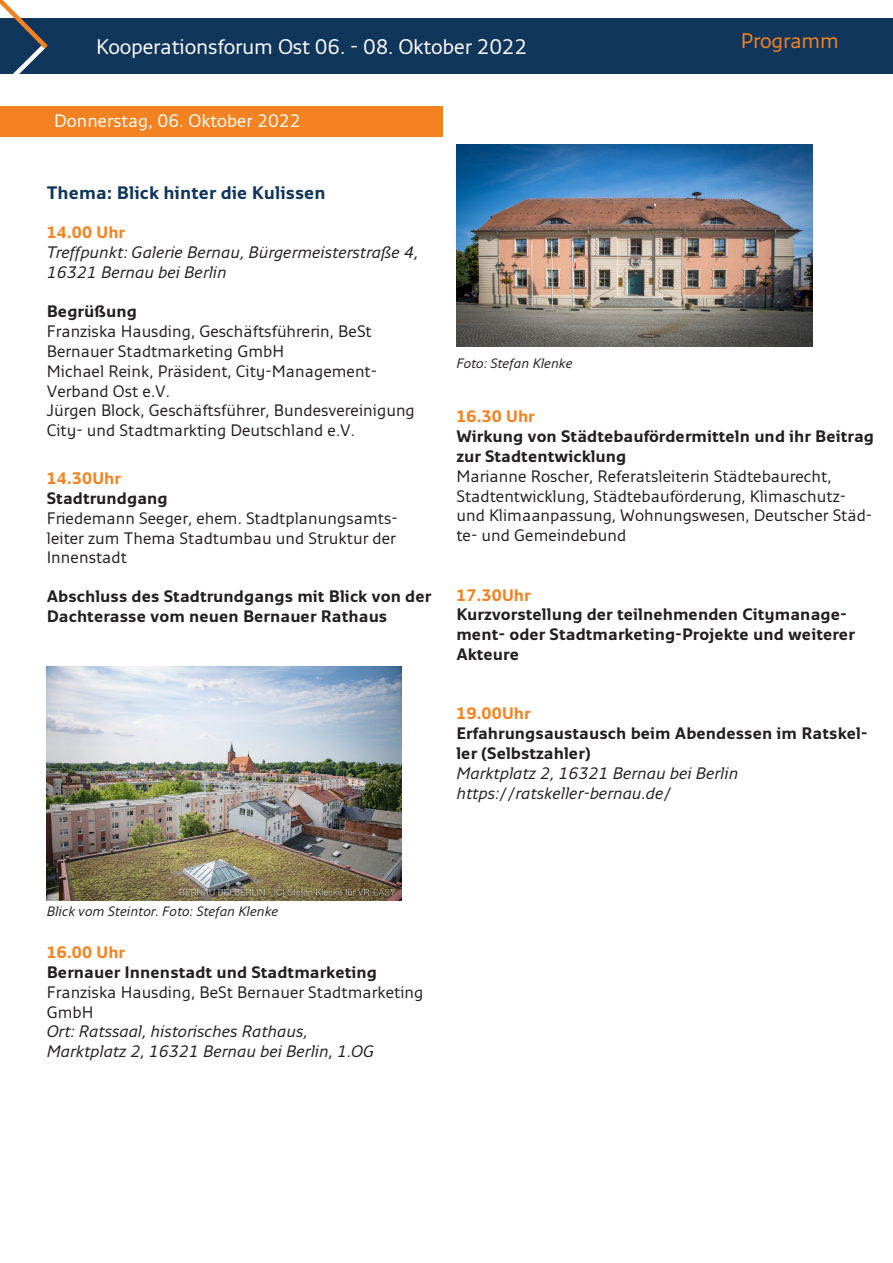
<style>
.page{position:relative;width:893px;height:1263px;background:#fff}
.page>*{position:absolute;margin:0;border:0;box-sizing:border-box;transform-origin:0 0}
.Überschrift_2{font:21px "Monitor";letter-spacing:-.01em;color:#fff}
.Überschrift_2-2{font:21px "Monitor";letter-spacing:-.01em;color:#f58220}
.t1{font:700 18px "Monitor";color:#11365c}
.t2{font:18px "Monitor";color:#fff}
.t3{font:16.5px/19.8px "Monitor";color:#231f20}
.t4{font:700 16.5px/19.8px "Monitor";color:#231f20}
.t5{font:italic 16.5px/19.8px "Monitor";color:#231f20}
.t6{font:700 16.5px "Monitor";color:#f58220}
.t7{font:italic 13.5px "Monitor";color:#231f20}
</style>
<div class="page">
<div style="left:0;top:106px;width:442px;height:31px;background:#f58220"></div>
<div style="left:0;top:18px;width:893px;height:56px;background:#11365c"></div>
<svg style="left:0;top:0;width:48px;height:74px"></svg>
<img style="left:456px;top:145px;width:357px;height:202px">
<img style="left:47px;top:667px;width:354px;height:234px">
<p class="Überschrift_2" style="left:96px;top:34px;width:433px">Kooperationsforum Ost 06. - 08. Oktober 2022</p>
<p class="t2" style="left:54px;top:110px;width:248px">Donnerstag, 06. Oktober 2022</p>
<p class="Überschrift_2-2" style="left:741px;top:27px;width:100px">Programm</p>
<p class="t1" style="left:47px;top:181px;width:281px">Thema: Blick hinter die Kulissen</p>
<p class="t6" style="left:47px;top:222px;width:80px">14.00 Uhr</p>
<p class="t5" style="left:47px;top:242px;width:373px">Treffpunkt: Galerie Bernau, Bürgermeisterstraße 4,<br>16321 Bernau bei Berlin</p>
<p class="t4" style="left:47px;top:301px;width:92px">Begrüßung</p>
<p class="t3" style="left:47px;top:321px;width:326px">Franziska Hausding, Geschäftsführerin, BeSt</p>
<p class="t3" style="left:47px;top:341px;width:239px">Bernauer Stadtmarketing GmbH</p>
<p class="t3" style="left:47px;top:360px;width:332px">Michael Reink, Präsident, City-Management-</p>
<p class="t3" style="left:47px;top:380px;width:125px">Verband Ost e.V.</p>
<p class="t3" style="left:47px;top:400px;width:370px">Jürgen Block, Geschäftsführer, Bundesvereinigung<br>City- und Stadtmarkting Deutschland e.V.</p>
<p class="t6" style="left:47px;top:468px;width:76px">14.30Uhr</p>
<p class="t4" style="left:47px;top:488px;width:122px">Stadtrundgang</p>
<p class="t3" style="left:47px;top:507px;width:352px;text-align:justify">Friedemann Seeger, ehem. Stadtplanungsamts&shy;leiter zum Thema Stadtumbau und Struktur der Innenstadt</p>
<p class="t4" style="left:47px;top:585px;width:386px">Abschluss des Stadtrundgangs mit Blick von der<br>Dachterasse vom neuen Bernauer Rathaus</p>
<p class="t7" style="left:456px;top:355px;width:118px">Foto: Stefan Klenke</p>
<p class="t6" style="left:456px;top:406px;width:80px">16.30 Uhr</p>
<p class="t4" style="left:456px;top:426px;width:419px">Wirkung von Städtebaufördermitteln und ihr Beitrag zur Stadtentwicklung</p>
<p class="t3" style="left:456px;top:465px;width:417px">Marianne Roscher, Referatsleiterin Städtebaurecht, Stadtentwicklung, Städtebauförderung, Klimaschutz&shy;und Klimaanpassung, Wohnungswesen, Deutscher Städ&shy;te- und Gemeindebund</p>
<p class="t6" style="left:456px;top:585px;width:76px">17.30Uhr</p>
<p class="t4" style="left:456px;top:604px;width:400px">Kurzvorstellung der teilnehmenden Citymanage&shy;ment- oder Stadtmarketing-Projekte und weiterer<br>Akteure</p>
<p class="t6" style="left:456px;top:703px;width:76px">19.00Uhr</p>
<p class="t4" style="left:456px;top:723px;width:413px">Erfahrungsaustausch beim Abendessen im Ratskel&shy;ler (Selbstzahler)</p>
<p class="t5" style="left:456px;top:762px;width:283px">Marktplatz 2, 16321 Bernau bei Berlin</p>
<p class="t5" style="left:456px;top:782px;width:217px">https://ratskeller-bernau.de/</p>
<p class="t7" style="left:47px;top:902px;width:233px">Blick vom Steintor. Foto: Stefan Klenke</p>
<p class="t6" style="left:47px;top:942px;width:80px">16.00 Uhr</p>
<p class="t4" style="left:47px;top:962px;width:332px">Bernauer Innenstadt und Stadtmarketing</p>
<p class="t3" style="left:47px;top:981px;width:378px">Franziska Hausding, BeSt Bernauer Stadtmarketing<br>GmbH</p>
<p class="t5" style="left:47px;top:1021px;width:262px">Ort: Ratssaal, historisches Rathaus,</p>
<p class="t5" style="left:47px;top:1041px;width:329px">Marktplatz 2, 16321 Bernau bei Berlin, 1.OG</p>
</div>
